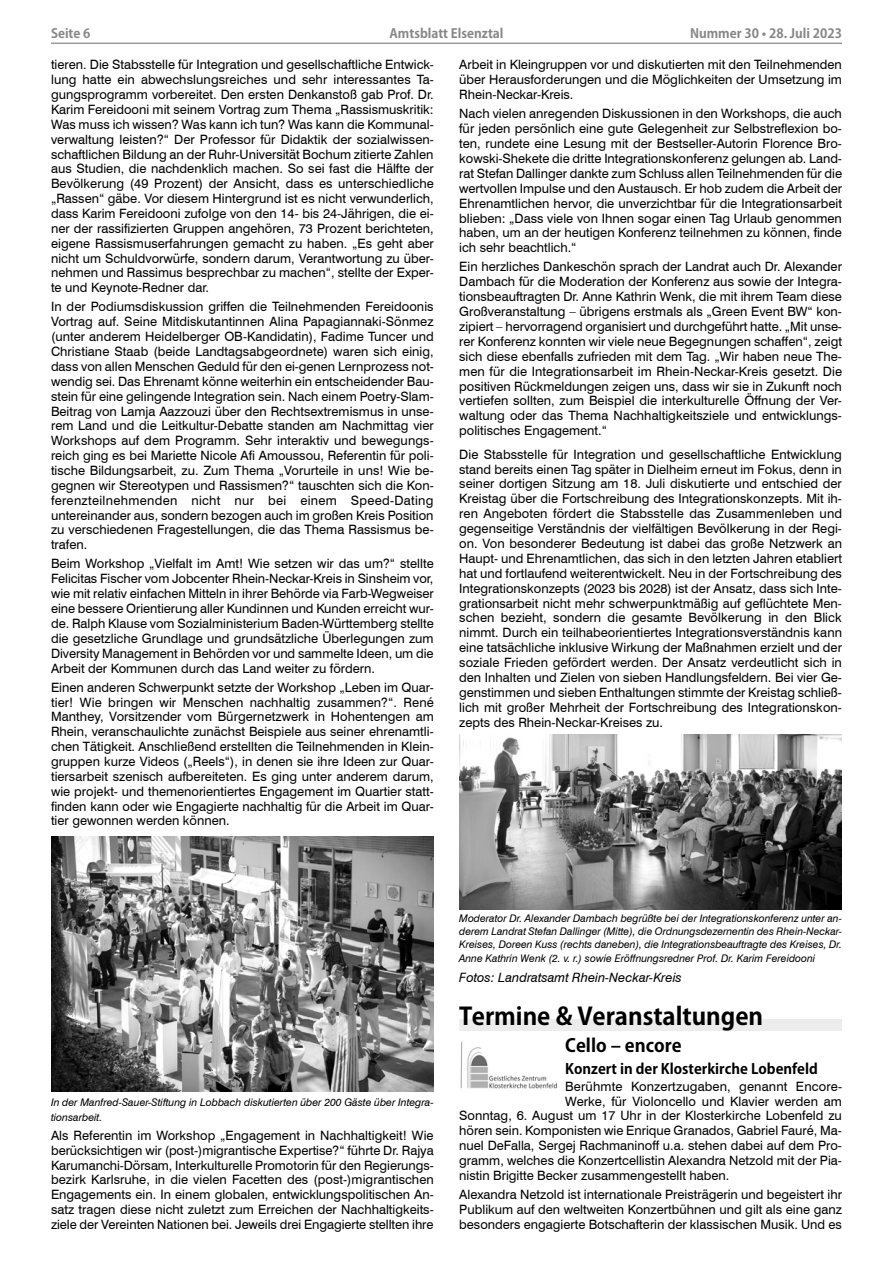
<style>
.page{position:relative;width:893px;height:1263px;background:#fff}
.page>*{position:absolute;margin:0;border:0;box-sizing:border-box;transform-origin:0 0}
.Überschrift_1_Kozuka{font:700 24px "Koz Go Pro";color:#000}
.Überschrift2_Kozuka{font:700 18px "Koz Go Pro";color:#000}
.Überschrift_3_Kozuka{font:700 14.25px "Koz Go Pro";color:#000}
.Fließtext_8_5{font:12.9px/14.9px "Swiss 721 BT";color:#000;text-align:justify}
.Fließtext_8_5-2{font:italic 12.9px "Swiss 721 BT";color:#000}
.t1{font:700 12.75px "Koz Go Pro";color:#878787}
.Fließtext_8_5-3{font:italic 10.5px/12.6px "Swiss 721 BT";color:#000}
</style>
<div class="page">
<hr style="left:51px;top:43px;width:791px;height:1px;background:#9c9c9c">
<img style="left:51px;top:836px;width:383px;height:255px">
<div style="left:459px;top:1019px;width:383px;height:12px;background:#ececec"></div>
<img style="left:459px;top:735px;width:383px;height:174px">
<img style="left:460px;top:1041px;width:97px;height:48px">
<p class="t1" style="left:51px;top:25px;width:41px">Seite 6</p>
<p class="t1" style="left:389px;top:25px;width:116px">Amtsblatt Elsenztal</p>
<p class="t1" style="left:690px;top:25px;width:153px">Nummer 30 • 28. Juli 2023</p>
<p class="Fließtext_8_5" style="left:51px;top:57px;width:384px">tieren. Die Stabsstelle für Integration und gesellschaftliche Entwick&shy;lung hatte ein abwechslungsreiches und sehr interessantes Ta&shy;gungsprogramm vorbereitet. Den ersten Denkanstoß gab Prof. Dr.<br>Karim Fereidooni mit seinem Vortrag zum Thema „Rassismuskritik:<br>Was muss ich wissen? Was kann ich tun? Was kann die Kommunal&shy;verwaltung leisten?“ Der Professor für Didaktik der sozialwissen&shy;schaftlichen Bildung an der Ruhr-Universität Bochum zitierte Zahlen aus Studien, die nachdenklich machen. So sei fast die Hälfte der Bevölkerung (49 Prozent) der Ansicht, dass es unterschiedliche „Rassen“ gäbe. Vor diesem Hintergrund ist es nicht verwunderlich, dass Karim Fereidooni zufolge von den 14- bis 24-Jährigen, die ei&shy;ner der rassifizierten Gruppen angehören, 73 Prozent berichteten, eigene Rassismuserfahrungen gemacht zu haben. „Es geht aber nicht um Schuldvorwürfe, sondern darum, Verantwortung zu über&shy;nehmen und Rassimus besprechbar zu machen“, stellte der Exper&shy;te und Keynote-Redner dar.</p>
<p class="Fließtext_8_5" style="left:51px;top:299px;width:384px">In der Podiumsdiskussion griffen die Teilnehmenden Fereidoonis Vortrag auf. Seine Mitdiskutantinnen Alina Papagiannaki-Sönmez (unter anderem Heidelberger OB-Kandidatin), Fadime Tuncer und Christiane Staab (beide Landtagsabgeordnete) waren sich einig, dass von allen Menschen Geduld für den ei-genen Lernprozess not&shy;wendig sei. Das Ehrenamt könne weiterhin ein entscheidender Bau&shy;stein für eine gelingende Integration sein. Nach einem Poetry-Slam-Beitrag von Lamja Aazzouzi über den Rechtsextremismus in unse&shy;rem Land und die Leitkultur-Debatte standen am Nachmittag vier Workshops auf dem Programm. Sehr interaktiv und bewegungs&shy;reich ging es bei Mariette Nicole Afi Amoussou, Referentin für poli&shy;tische Bildungsarbeit, zu. Zum Thema „Vorurteile in uns! Wie be&shy;gegnen wir Stereotypen und Rassismen?“ tauschten sich die Kon&shy;ferenzteilnehmenden nicht nur bei einem Speed-Dating untereinander aus, sondern bezogen auch im großen Kreis Position zu verschiedenen Fragestellungen, die das Thema Rassismus be&shy;trafen.</p>
<p class="Fließtext_8_5" style="left:51px;top:556px;width:384px">Beim Workshop „Vielfalt im Amt! Wie setzen wir das um?“ stellte Felicitas Fischer vom Jobcenter Rhein-Neckar-Kreis in Sinsheim vor, wie mit relativ einfachen Mitteln in ihrer Behörde via Farb-Wegweiser eine bessere Orientierung aller Kundinnen und Kunden erreicht wur&shy;de. Ralph Klause vom Sozialministerium Baden-Württemberg stellte die gesetzliche Grundlage und grundsätzliche Überlegungen zum Diversity Management in Behörden vor und sammelte Ideen, um die Arbeit der Kommunen durch das Land weiter zu fördern.</p>
<p class="Fließtext_8_5" style="left:51px;top:679px;width:384px">Einen anderen Schwerpunkt setzte der Workshop „Leben im Quar&shy;tier! Wie bringen wir Menschen nachhaltig zusammen?“. René Manthey, Vorsitzender vom Bürgernetzwerk in Hohentengen am Rhein, veranschaulichte zunächst Beispiele aus seiner ehrenamtli&shy;chen Tätigkeit. Anschließend erstellten die Teilnehmenden in Klein&shy;gruppen kurze Videos („Reels“), in denen sie ihre Ideen zur Quar&shy;tiersarbeit szenisch aufbereiteten. Es ging unter anderem darum, wie projekt- und themenorientiertes Engagement im Quartier statt&shy;finden kann oder wie Engagierte nachhaltig für die Arbeit im Quar&shy;tier gewonnen werden können.</p>
<p class="Fließtext_8_5" style="left:459px;top:57px;width:384px">Arbeit in Kleingruppen vor und diskutierten mit den Teilnehmenden über Herausforderungen und die Möglichkeiten der Umsetzung im Rhein-Neckar-Kreis.</p>
<p class="Fließtext_8_5" style="left:459px;top:106px;width:384px">Nach vielen anregenden Diskussionen in den Workshops, die auch für jeden persönlich eine gute Gelegenheit zur Selbstreflexion bo&shy;ten, rundete eine Lesung mit der Bestseller-Autorin Florence Bro&shy;kowski-Shekete die dritte Integrationskonferenz gelungen ab. Land&shy;rat Stefan Dallinger dankte zum Schluss allen Teilnehmenden für die wertvollen Impulse und den Austausch. Er hob zudem die Arbeit der Ehrenamtlichen hervor, die unverzichtbar für die Integrationsarbeit blieben: „Dass viele von Ihnen sogar einen Tag Urlaub genommen haben, um an der heutigen Konferenz teilnehmen zu können, finde ich sehr beachtlich.“</p>
<p class="Fließtext_8_5" style="left:459px;top:259px;width:384px">Ein herzliches Dankeschön sprach der Landrat auch Dr. Alexander Dambach für die Moderation der Konferenz aus sowie der Integra&shy;tionsbeauftragten Dr. Anne Kathrin Wenk, die mit ihrem Team diese Großveranstaltung – übrigens erstmals als „Green Event BW“ kon&shy;zipiert – hervorragend organisiert und durchgeführt hatte. „Mit unse&shy;rer Konferenz konnten wir viele neue Begegnungen schaffen“, zeigt sich diese ebenfalls zufrieden mit dem Tag. „Wir haben neue The&shy;men für die Integrationsarbeit im Rhein-Neckar-Kreis gesetzt. Die positiven Rückmeldungen zeigen uns, dass wir sie in Zukunft noch vertiefen sollten, zum Beispiel die interkulturelle Öffnung der Ver&shy;waltung oder das Thema Nachhaltigkeitsziele und entwicklungs&shy;politisches Engagement.“</p>
<p class="Fließtext_8_5" style="left:459px;top:446px;width:384px">Die Stabsstelle für Integration und gesellschaftliche Entwicklung stand bereits einen Tag später in Dielheim erneut im Fokus, denn in seiner dortigen Sitzung am 18. Juli diskutierte und entschied der Kreistag über die Fortschreibung des Integrationskonzepts. Mit ih&shy;ren Angeboten fördert die Stabsstelle das Zusammenleben und gegenseitige Verständnis der vielfältigen Bevölkerung in der Regi&shy;on. Von besonderer Bedeutung ist dabei das große Netzwerk an Haupt- und Ehrenamtlichen, das sich in den letzten Jahren etabliert hat und fortlaufend weiterentwickelt. Neu in der Fortschreibung des Integrationskonzepts (2023 bis 2028) ist der Ansatz, dass sich Inte&shy;grationsarbeit nicht mehr schwerpunktmäßig auf geflüchtete Men&shy;schen bezieht, sondern die gesamte Bevölkerung in den Blick nimmt. Durch ein teilhabeorientiertes Integrationsverständnis kann eine tatsächliche inklusive Wirkung der Maßnahmen erzielt und der soziale Frieden gefördert werden. Der Ansatz verdeutlicht sich in den Inhalten und Zielen von sieben Handlungsfeldern. Bei vier Ge&shy;genstimmen und sieben Enthaltungen stimmte der Kreistag schließ&shy;lich mit großer Mehrheit der Fortschreibung des Integrationskon&shy;zepts des Rhein-Neckar-Kreises zu.</p>
<p class="Fließtext_8_5-3" style="left:51px;top:1094px;width:384px;line-height:14.9px">In der Manfred-Sauer-Stiftung in Lobbach diskutierten über 200 Gäste über Integra&shy;tionsarbeit.</p>
<p class="Fließtext_8_5" style="left:51px;top:1127px;width:384px">Als Referentin im Workshop „Engagement in Nachhaltigkeit! Wie berücksichtigen wir (post-)migrantische Expertise?“ führte Dr. Rajya Karumanchi-Dörsam, Interkulturelle Promotorin für den Regierungs&shy;bezirk Karlsruhe, in die vielen Facetten des (post-)migrantischen Engagements ein. In einem globalen, entwicklungspolitischen An&shy;satz tragen diese nicht zuletzt zum Erreichen der Nachhaltigkeits&shy;ziele der Vereinten Nationen bei. Jeweils drei Engagierte stellten ihre</p>
<p class="Fließtext_8_5-3" style="left:459px;top:912px;width:384px;text-align:justify">Moderator Dr. Alexander Dambach begrüßte bei der Integrationskonferenz unter an&shy;derem Landrat Stefan Dallinger (Mitte), die Ordnungsdezernentin des Rhein-Neckar-Kreises, Doreen Kuss (rechts daneben), die Integrationsbeauftragte des Kreises, Dr.</p>
<p class="Fließtext_8_5-3" style="left:459px;top:952px;width:358px">Anne Kathrin Wenk (2. v. r.) sowie Eröffnungsredner Prof. Dr. Karim Fereidooni</p>
<p class="Fließtext_8_5-2" style="left:459px;top:968px;width:224px">Fotos: Landratsamt Rhein-Neckar-Kreis</p>
<p class="Überschrift_1_Kozuka" style="left:459px;top:1001px;width:305px">Termine &amp; Veranstaltungen</p>
<p class="Überschrift2_Kozuka" style="left:565px;top:1034px;width:118px">Cello – encore</p>
<p class="Überschrift_3_Kozuka" style="left:565px;top:1059px;width:254px">Konzert in der Klosterkirche Lobenfeld</p>
<p class="Fließtext_8_5" style="left:565px;top:1078px;width:278px">Berühmte Konzertzugaben, genannt Encore-</p>
<p class="Fließtext_8_5" style="left:565px;top:1093px;width:278px">Werke, für Violoncello und Klavier werden am</p>
<p class="Fließtext_8_5" style="left:459px;top:1108px;width:384px">Sonntag, 6. August um 17 Uhr in der Klosterkirche Lobenfeld zu</p>
<p class="Fließtext_8_5" style="left:459px;top:1123px;width:384px">hören sein. Komponisten wie Enrique Granados, Gabriel Fauré, Ma-</p>
<p class="Fließtext_8_5" style="left:459px;top:1138px;width:384px">nuel DeFalla, Sergej Rachmaninoff u.a. stehen dabei auf dem Pro-</p>
<p class="Fließtext_8_5" style="left:459px;top:1153px;width:384px">gramm, welches die Konzertcellistin Alexandra Netzold mit der Pia-</p>
<p class="Fließtext_8_5" style="left:459px;top:1167px;width:272px">nistin Brigitte Becker zusammengestellt haben.</p>
<p class="Fließtext_8_5" style="left:459px;top:1187px;width:384px">Alexandra Netzold ist internationale Preisträgerin und begeistert ihr Publikum auf den weltweiten Konzertbühnen und gilt als eine ganz besonders engagierte Botschafterin der klassischen Musik. Und es</p>
</div>
